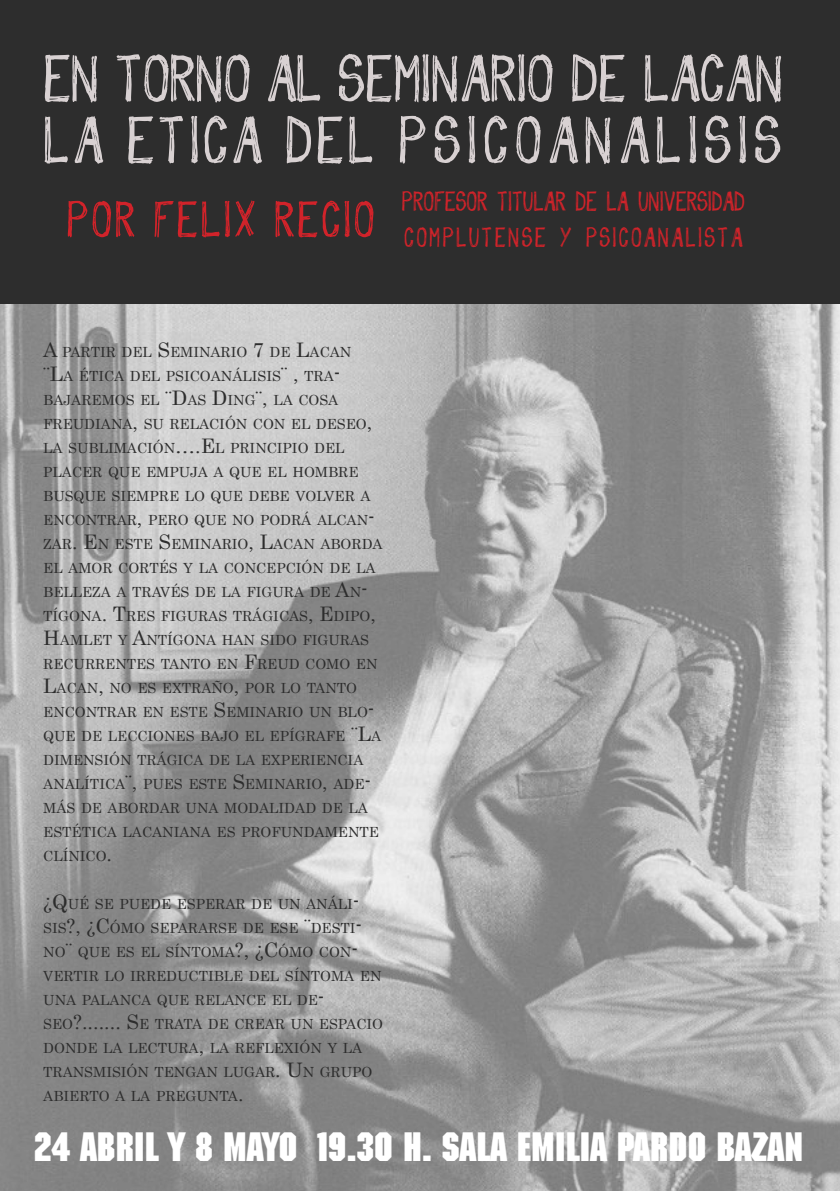
<style>
.page{position:relative;width:840px;height:1191px;background:#fff}
.page>*{position:absolute;margin:0;border:0;box-sizing:border-box;transform-origin:0 0}
.t1{font:68px "sketch me FREE version";color:#d8d1d2}
.t2{font:68px "sketch me FREE version";letter-spacing:.09em;color:#d8d1d2}
.t3{font:52px "sketch me FREE version";letter-spacing:.05em;color:#d1232a}
.t4{font:700 40px "Machine Std";letter-spacing:-.01em;color:#fff}
.t5{font:28.2px "sketch me FREE version";color:#d1232a;scale:.94 1}
.t6{font:28.2px "sketch me FREE version";letter-spacing:.085em;color:#d1232a;scale:.94 1}
.t7{font:14px/24px "Century";color:#2d2d2d}
.s1{font-size:20px}
</style>
<div class="page">
<img style="left:0;top:303px;width:839px;height:888px">
<div style="left:0;top:0;width:839px;height:303px;background:#2d2d2d"></div>
<p class="t1" style="left:45px;top:53px;width:741px">EN TORNO AL SEMINARIO DE LACAN</p>
<p class="t2" style="left:45px;top:114px;width:739px">LA ETICA DEL PSICOANALISIS</p>
<p class="t5" style="left:402px;top:191px;width:366px">PROFESOR TITULAR DE LA UNIVERSIDAD</p>
<p class="t3" style="left:67px;top:200px;width:309px">POR FELIX RECIO</p>
<p class="t6" style="left:404px;top:227px;width:361px">COMPLUTENSE Y PSICOANALISTA</p>
<p class="t7" style="left:43px;top:338px;width:341px"><span class="s1">A</span> PARTIR DEL <span class="s1">S</span>EMINARIO <span class="s1">7</span> DE <span class="s1">L</span>ACAN <span class="s1">¨L</span>A ÉTICA DEL PSICOANÁLISIS<span class="s1">¨ ,</span> TRA<span class="s1">-</span>BAJAREMOS EL <span class="s1">¨D</span>AS <span class="s1">D</span>ING<span class="s1">¨,</span> LA COSA FREUDIANA<span class="s1">,</span> SU RELACIÓN CON EL DESEO<span class="s1">, </span>LA SUBLIMACIÓN<span class="s1">….E</span>L PRINCIPIO DEL PLACER QUE EMPUJA A QUE EL HOMBRE BUSQUE SIEMPRE LO QUE DEBE VOLVER A ENCONTRAR<span class="s1">,</span> PERO QUE NO PODRÁ ALCAN<span class="s1">-</span>ZAR<span class="s1">. E</span> N ESTE <span class="s1">S</span>EMINARIO<span class="s1">, L</span>ACAN ABORDA EL AMOR CORTÉS Y LA CONCEPCIÓN DE LA BELLEZA A TRAVÉS DE LA FIGURA DE <span class="s1">A</span>N<span class="s1">-</span>TÍGONA<span class="s1">. T</span>RES FIGURAS TRÁGICAS <span class="s1">, E</span>DIPO<span class="s1">, H</span>AMLET Y <span class="s1">A</span>NTÍGONA HAN SIDO FIGURAS RECURRENTES TANTO EN <span class="s1">F</span>REUD COMO EN <span class="s1">L</span>ACAN<span class="s1">,</span> NO ES EXTRAÑO<span class="s1">,</span> POR LO TANTO ENCONTRAR EN ESTE <span class="s1">S</span>EMINARIO UN BLO<span class="s1">-</span>QUE DE LECCIONES BAJO EL EPÍGRAFE <span class="s1">¨L</span>A DIMENSIÓN TRÁGICA DE LA EXPERIENCIA ANALÍTICA<span class="s1">¨,</span> PUES ESTE <span class="s1">S</span>EMINARIO<span class="s1">,</span> ADE<span class="s1">-</span>MÁS DE ABORDAR UNA MODALIDAD DE LA ESTÉTICA LACANIANA ES PROFUNDAMENTE CLÍNICO<span class="s1">.</span></p>
<p class="t7" style="left:43px;top:890px;width:341px"><span class="s1">¿Q</span>UÉ SE PUEDE ESPERAR DE UN ANÁLI<span class="s1">-</span>SIS<span class="s1">?, ¿C</span>ÓMO SEPARARSE DE ESE <span class="s1">¨</span>DESTI<span class="s1">-</span>NO<span class="s1">¨</span> QUE ES EL SÍNTOMA<span class="s1">?, ¿C</span> ÓMO CON<span class="s1">-</span>VERTIR LO IRREDUCTIBLE DEL SÍNTOMA EN UNA PALANCA QUE RELANCE EL DE<span class="s1">-</span>SEO<span class="s1">?....... S</span>E TRATA DE CREAR UN ESPACIO DONDE LA LECTURA<span class="s1">,</span> LA REFLEXIÓN Y LA TRANSMISIÓN TENGAN LUGAR<span class="s1">. U</span>N GRUPO ABIERTO A LA PREGUNTA<span class="s1">.</span></p>
<p class="t4" style="left:34px;top:1122px;width:770px">24 ABRIL Y 8 MAYO 19.30 H. SALA EMILIA PARDO BAZAN</p>
</div>
